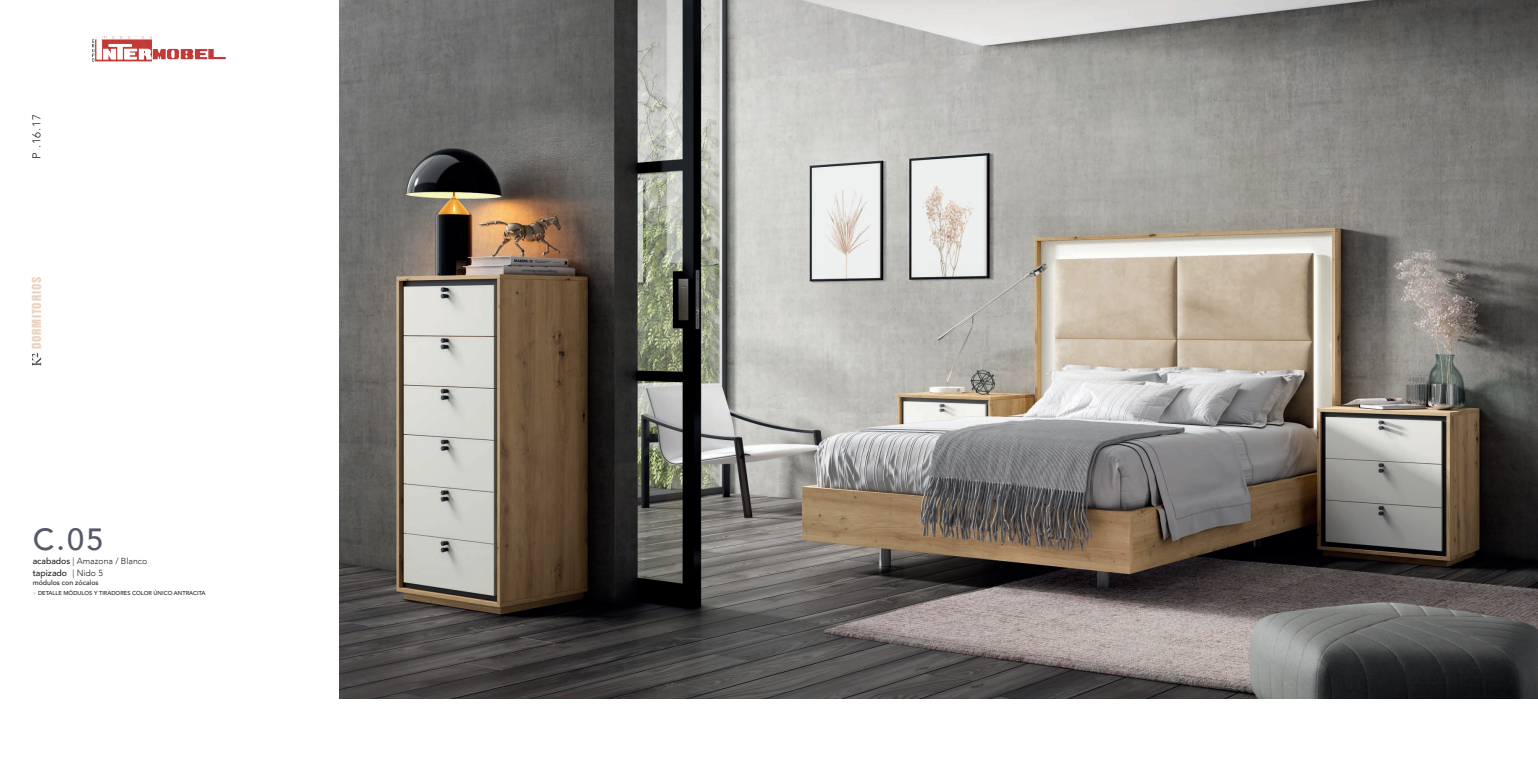
<style>
.page{position:relative;width:1538px;height:769px;background:#fff}
.page>*{position:absolute;margin:0;border:0;box-sizing:border-box;transform-origin:0 0}
.t1{font:500 30.62px "Avenir";color:#56596a}
.t2{font:11.38px "Helvetica Inserat";letter-spacing:.07em;color:#ebd2bf}
.t3{font:300 11.38px "Avenir";color:#231f20}
.t4{font:300 8.75px/11.4px "Avenir";color:#231f20}
.t5{font:500 7px "Avenir";color:#231f20}
.t6{font:500 5.69px "Avenir";color:#231f20}
.s1{font-weight:500}
.s2{font-weight:900;color:#ebd2bf}
</style>
<div class="page">
<svg style="left:32px;top:353px;width:9px;height:13px"></svg>
<img style="left:339px;top:0;width:1199px;height:699px">
<img style="left:93px;top:36px;width:133px;height:26px">
<h2 class="t3" style="left:30px;top:159px;width:46px;rotate:-90deg">P .16.17</h2>
<h2 class="t2" style="left:30px;top:349px;width:74px;rotate:-90deg">DORMITORIOS</h2>
<h1 class="t1" style="left:33px;top:513px;width:72px">C.05</h1>
<h3 class="t4" style="left:33px;top:555px;width:116px"><span class="s1">acabados</span> | Amazona / Blanco <span class="s1">tapizado</span> | Nido 5</h3>
<p class="t5" style="left:33px;top:577px;width:67px">módulos con zócalos</p>
<p class="t6" style="left:33px;top:588px;width:174px"><span class="s2">&gt;</span> DETALLE MÓDULOS Y TIRADORES COLOR ÚNICO ANTRACITA</p>
</div>
